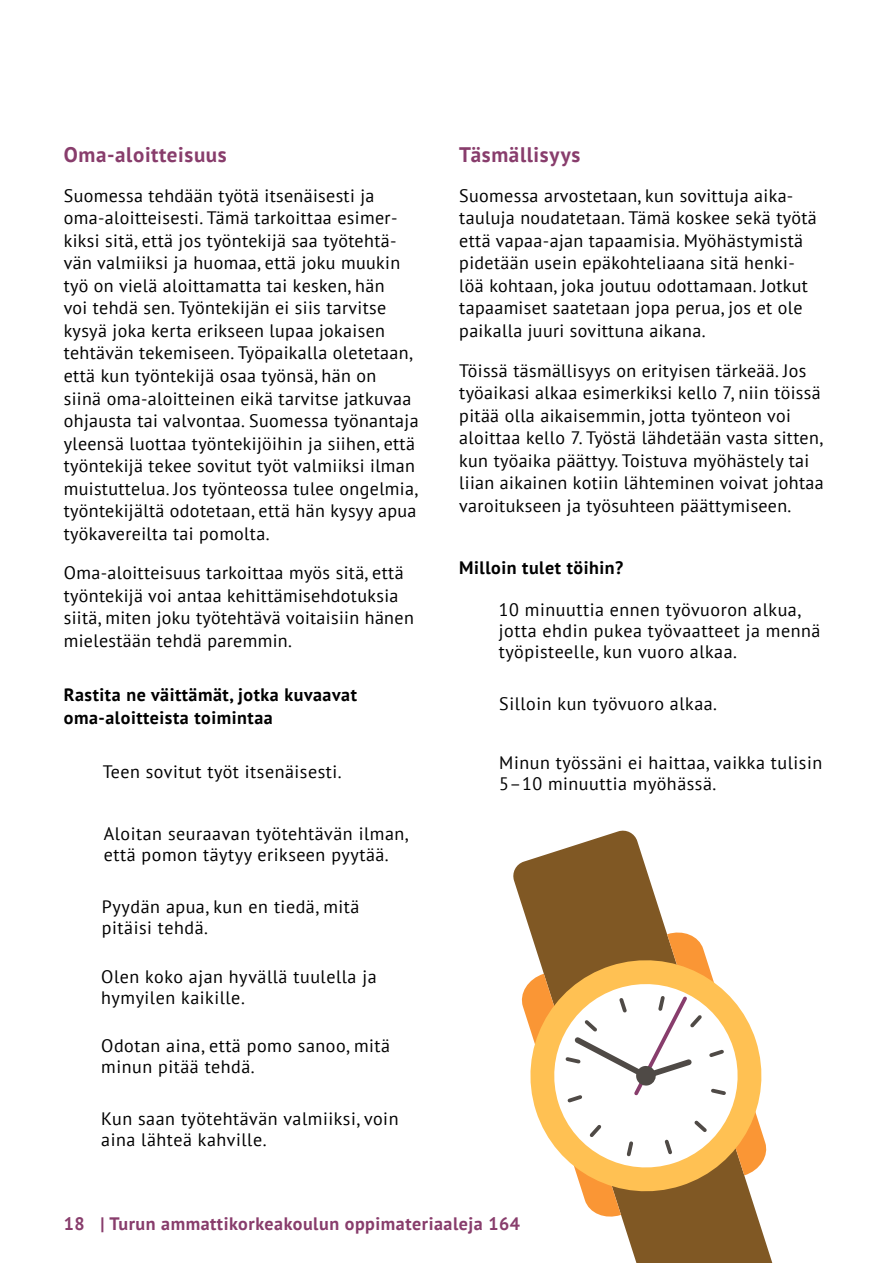
<style>
.page{position:relative;width:893px;height:1263px;background:#fff}
.page>*{position:absolute;margin:0;border:0;box-sizing:border-box;transform-origin:0 0}
.t1{font:700 21px "PT Sans";letter-spacing:.03em;color:#883d6c}
.t2{font:18px/22.5px "PT Sans";letter-spacing:.02em;color:#000}
.t3{font:700 18px/22.5px "PT Sans";letter-spacing:.03em;color:#000}
.t4{font:700 18px "PT Sans";letter-spacing:.03em;color:#883d6c}
</style>
<div class="page">
<svg style="left:513px;top:830px;width:260px;height:433px"></svg>
<svg style="left:519px;top:929px;width:250px;height:291px;fill:#805824"></svg>
<svg style="left:516px;top:946px;width:257px;height:259px"></svg>
<svg style="left:543px;top:973px;width:206px;height:205px"></svg>
<p class="t1" style="left:64px;top:141px;width:164px">Oma-aloitteisuus</p>
<p class="t2" style="left:64px;top:184px;width:356px">Suomessa tehdään työtä itsenäisesti ja oma-aloitteisesti. Tämä tarkoittaa esimer&shy;kiksi sitä, että jos työntekijä saa työtehtä&shy;vän valmiiksi ja huomaa, että joku muukin työ on vielä aloittamatta tai kesken, hän<br>voi tehdä sen. Työntekijän ei siis tarvitse kysyä joka kerta erikseen lupaa jokaisen tehtävän tekemiseen. Työpaikalla oletetaan, että kun työntekijä osaa työnsä, hän on<br>siinä oma-aloitteinen eikä tarvitse jatkuvaa ohjausta tai valvontaa. Suomessa työnantaja yleensä luottaa työntekijöihin ja siihen, että työntekijä tekee sovitut työt valmiiksi ilman muistuttelua. Jos työnteossa tulee ongelmia, työntekijältä odotetaan, että hän kysyy apua työkavereilta tai pomolta.</p>
<p class="t2" style="left:64px;top:561px;width:352px">Oma-aloitteisuus tarkoittaa myös sitä, että työntekijä voi antaa kehittämisehdotuksia siitä, miten joku työtehtävä voitaisiin hänen mielestään tehdä paremmin.</p>
<p class="t3" style="left:64px;top:683px;width:295px">Rastita ne väittämät, jotka kuvaavat oma-aloitteista toimintaa</p>
<p class="t2" style="left:103px;top:760px;width:241px">Teen sovitut työt itsenäisesti.</p>
<p class="t2" style="left:104px;top:822px;width:306px;line-height:21px">Aloitan seuraavan työtehtävän ilman, että pomon täytyy erikseen pyytää.</p>
<p class="t2" style="left:102px;top:895px;width:259px;line-height:21px">Pyydän apua, kun en tiedä, mitä pitäisi tehdä.</p>
<p class="t2" style="left:101px;top:966px;width:277px;line-height:21px">Olen koko ajan hyvällä tuulella ja hymyilen kaikille.</p>
<p class="t2" style="left:101px;top:1035px;width:290px;line-height:21px">Odotan aina, että pomo sanoo, mitä minun pitää tehdä.</p>
<p class="t2" style="left:101px;top:1107px;width:299px;line-height:21px">Kun saan työtehtävän valmiiksi, voin aina lähteä kahville.</p>
<p class="t1" style="left:459px;top:141px;width:123px">Täsmällisyys</p>
<p class="t2" style="left:459px;top:184px;width:359px">Suomessa arvostetaan, kun sovittuja aika&shy;tauluja noudatetaan. Tämä koskee sekä työtä että vapaa-ajan tapaamisia. Myöhästymistä pidetään usein epäkohteliaana sitä henki&shy;löä kohtaan, joka joutuu odottamaan. Jotkut tapaamiset saatetaan jopa perua, jos et ole paikalla juuri sovittuna aikana.</p>
<p class="t2" style="left:459px;top:358px;width:366px">Töissä täsmällisyys on erityisen tärkeää. Jos työaikasi alkaa esimerkiksi kello 7, niin töissä pitää olla aikaisemmin, jotta työnteon voi aloittaa kello 7. Työstä lähdetään vasta sitten, kun työaika päättyy. Toistuva myöhästely tai liian aikainen kotiin lähteminen voivat johtaa varoitukseen ja työsuhteen päättymiseen.</p>
<p class="t3" style="left:459px;top:556px;width:166px">Milloin tulet töihin?</p>
<p class="t2" style="left:499px;top:599px;width:323px;line-height:21px">10 minuuttia ennen työvuoron alkua, jotta ehdin pukea työvaatteet ja mennä työpisteelle, kun vuoro alkaa.</p>
<p class="t2" style="left:499px;top:692px;width:219px">Silloin kun työvuoro alkaa.</p>
<p class="t2" style="left:499px;top:751px;width:324px;line-height:21px">Minun työssäni ei haittaa, vaikka tulisin<br>5–10 minuuttia myöhässä.</p>
<p class="t4" style="left:64px;top:1211px;width:458px">18 | Turun ammattikorkeakoulun oppimateriaaleja 164</p>
</div>
